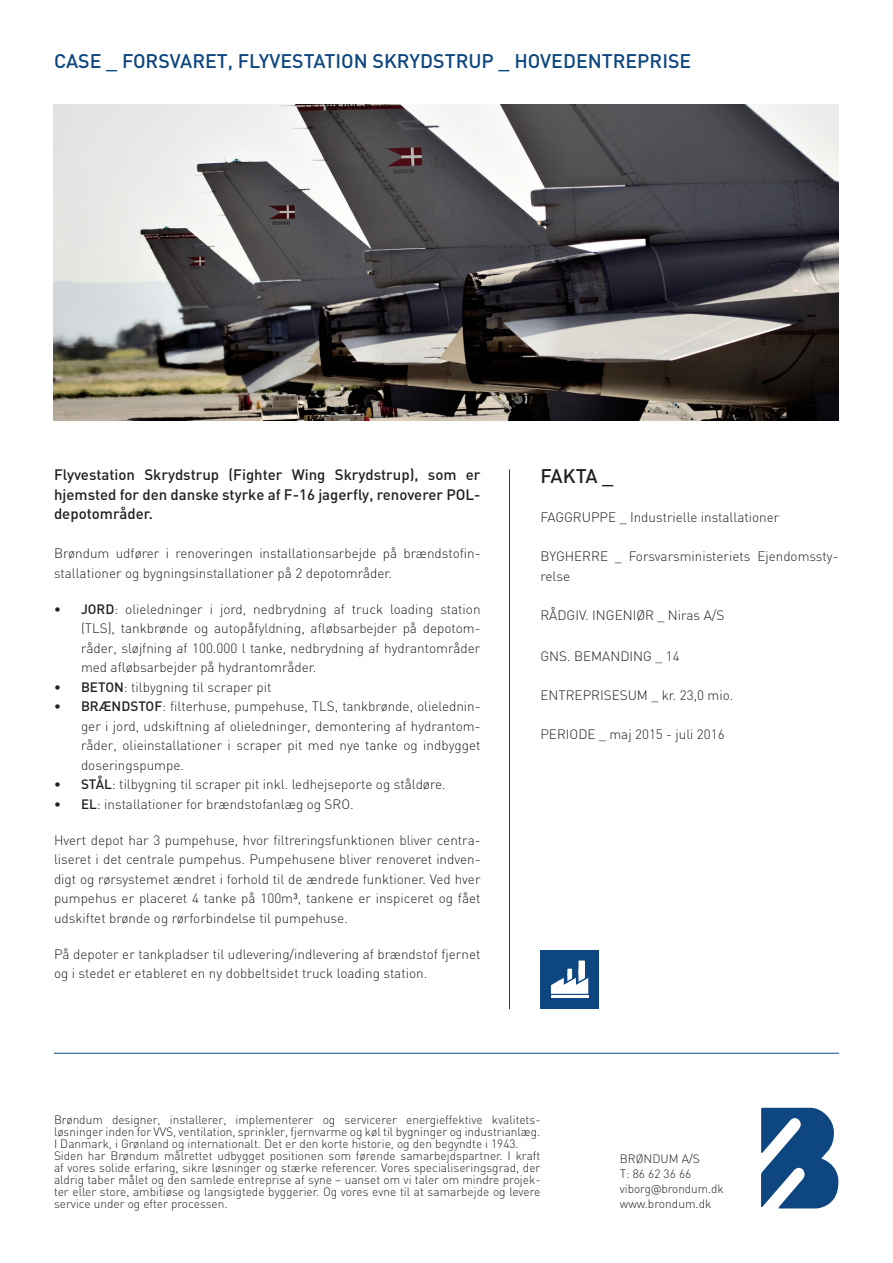
<style>
.page{position:relative;width:893px;height:1263px;background:#fff}
.page>*{position:absolute;margin:0;border:0;box-sizing:border-box;transform-origin:0 0}
.fakta{font:500 19.5px "DIN";color:#0d4680}
.fakta-2{font:500 19.5px "DIN";letter-spacing:-.03em;color:#231f20}
.indledning_medium{font:500 15px/19.5px "DIN";color:#231f20;text-align:justify}
.brødtekst{font:300 13.5px/19.5px "DIN";color:#231f20}
.bund_tekst{font:300 12px/12px "DIN";color:#231f20;text-align:justify}
.adr{font:300 12px "DIN";color:#231f20}
.s1{font-weight:500}
.s2{font-family:"DIN Pro";font-weight:400}
.s3{font-family:"DIN Next LT Pro"}
</style>
<div class="page">
<img style="left:53px;top:104px;width:785px;height:316px">
<hr style="left:509px;top:469px;width:1px;height:540px;background:#0d4680">
<hr style="left:54px;top:1053px;width:785px;height:1px;background:#0d4680">
<div style="left:540px;top:950px;width:59px;height:59px;background:#0d4680"></div>
<hr style="left:551px;top:995px;width:37px;height:2px;background:#fff">
<svg style="left:551px;top:960px;width:37px;height:34px"></svg>
<svg style="left:761px;top:1108px;width:77px;height:100px"></svg>
<p class="fakta" style="left:54px;top:48px;width:639px">CASE _ FORSVARET, FLYVESTATION SKRYDSTRUP _ HOVEDENTREPRISE</p>
<p class="indledning_medium" style="left:54px;top:464px;width:428px">Flyvestation Skrydstrup (Fighter Wing Skrydstrup), som er hjemsted for den danske styrke af F-16 jagerfly, renoverer POL&shy;depotområder.</p>
<p class="brødtekst" style="left:54px;top:543px;width:428px">Brøndum udfører i renoveringen installationsarbejde på brændstofin&shy;stallationer og bygningsinstallationer på 2 depotområder.</p>
<p class="brødtekst" style="left:81px;top:599px;width:401px;text-align:justify;text-indent:-27px"><span class="s1">• JORD</span>: olieledninger i jord, nedbrydning af truck loading station (TLS), tankbrønde og autopåfyldning, afløbsarbejder på depotom&shy;råder, sløjfning af 100.000 l tanke, nedbrydning af hydrantområder med afløbsarbejder på hydrantområder.</p>
<p class="brødtekst" style="left:54px;top:677px;width:219px"><span class="s1">• BETON</span>: tilbygning til scraper pit</p>
<p class="brødtekst" style="left:81px;top:696px;width:401px;text-align:justify;text-indent:-27px"><span class="s1">• BRÆNDSTOF</span>: filterhuse, pumpehuse, TLS, tankbrønde, olielednin&shy;ger i jord, udskiftning af olieledninger, demontering af hydrantom&shy;råder, olieinstallationer i scraper pit med nye tanke og indbygget doseringspumpe.</p>
<p class="brødtekst" style="left:54px;top:774px;width:393px"><span class="s1">• STÅL</span>: tilbygning til scraper pit inkl. ledhejseporte og ståldøre.</p>
<p class="brødtekst" style="left:54px;top:794px;width:301px"><span class="s1">• EL</span>: installationer for brændstofanlæg og SRO.</p>
<p class="brødtekst" style="left:54px;top:830px;width:428px;text-align:justify">Hvert depot har 3 pumpehuse, hvor filtreringsfunktionen bliver centra&shy;liseret i det centrale pumpehus. Pumpehusene bliver renoveret indven&shy;digt og rørsystemet ændret i forhold til de ændrede funktioner. Ved hver pumpehus er placeret 4 tanke på 100m<span class="s2">³</span>, tankene er inspiceret og fået udskiftet brønde og rørforbindelse til pumpehuse.</p>
<p class="brødtekst" style="left:54px;top:944px;width:428px">På depoter er tankpladser til udlevering/indlevering af brændstof fjernet og i stedet er etableret en ny dobbeltsidet truck loading station.</p>
<p class="fakta-2" style="left:540px;top:464px;width:75px">FAKTA _</p>
<p class="brødtekst" style="left:540px;top:508px;width:240px">FAGGRUPPE _ Industrielle installationer</p>
<p class="brødtekst" style="left:540px;top:547px;width:300px">BYGHERRE _ Forsvarsministeriets Ejendomssty&shy;relse</p>
<p class="brødtekst" style="left:540px;top:605px;width:185px">RÅDGIV. INGENIØR _ Niras A/S</p>
<p class="brødtekst" style="left:540px;top:646px;width:141px">GNS. BEMANDING _ 14</p>
<p class="brødtekst" style="left:540px;top:685px;width:195px">ENTREPRISESUM _ kr. 23,0 mio.</p>
<p class="brødtekst" style="left:540px;top:724px;width:186px">PERIODE _ maj 2015 - juli 2016</p>
<p class="bund_tekst" style="left:54px;top:1113px;width:488px">Brøndum designer, installerer, implementerer og servicerer energieffektive kvalitets&shy;løsninger inden for VVS, ventilation, sprinkler, fjernvarme og køl til bygninger og industrianlæg.<br>I Danmark, i Grønland og internationalt. Det er den korte historie, og den begyndte i 1943.</p>
<p class="bund_tekst" style="left:54px;top:1149px;width:488px">Siden har Brøndum målrettet udbygget positionen som førende samarbejdspartner. I kraft af vores solide erfaring, sikre løsninger og stærke referencer. Vores specialiseringsgrad, der aldrig taber målet og den samlede entreprise af syne – uanset om vi taler om mindre projek&shy;ter eller store, ambitiøse og langsigtede byggerier. Og vores evne til at samarbejde og levere service under og efter processen.</p>
<p class="adr" style="left:620px;top:1151px;width:82px">BRØNDUM A/S</p>
<p class="adr" style="left:620px;top:1166px;width:73px">T: 86 62 36 66</p>
<p class="adr" style="left:620px;top:1181px;width:106px">viborg<span class="s3">@</span>brondum.dk</p>
<p class="adr" style="left:620px;top:1196px;width:93px">www.brondum.dk</p>
</div>
